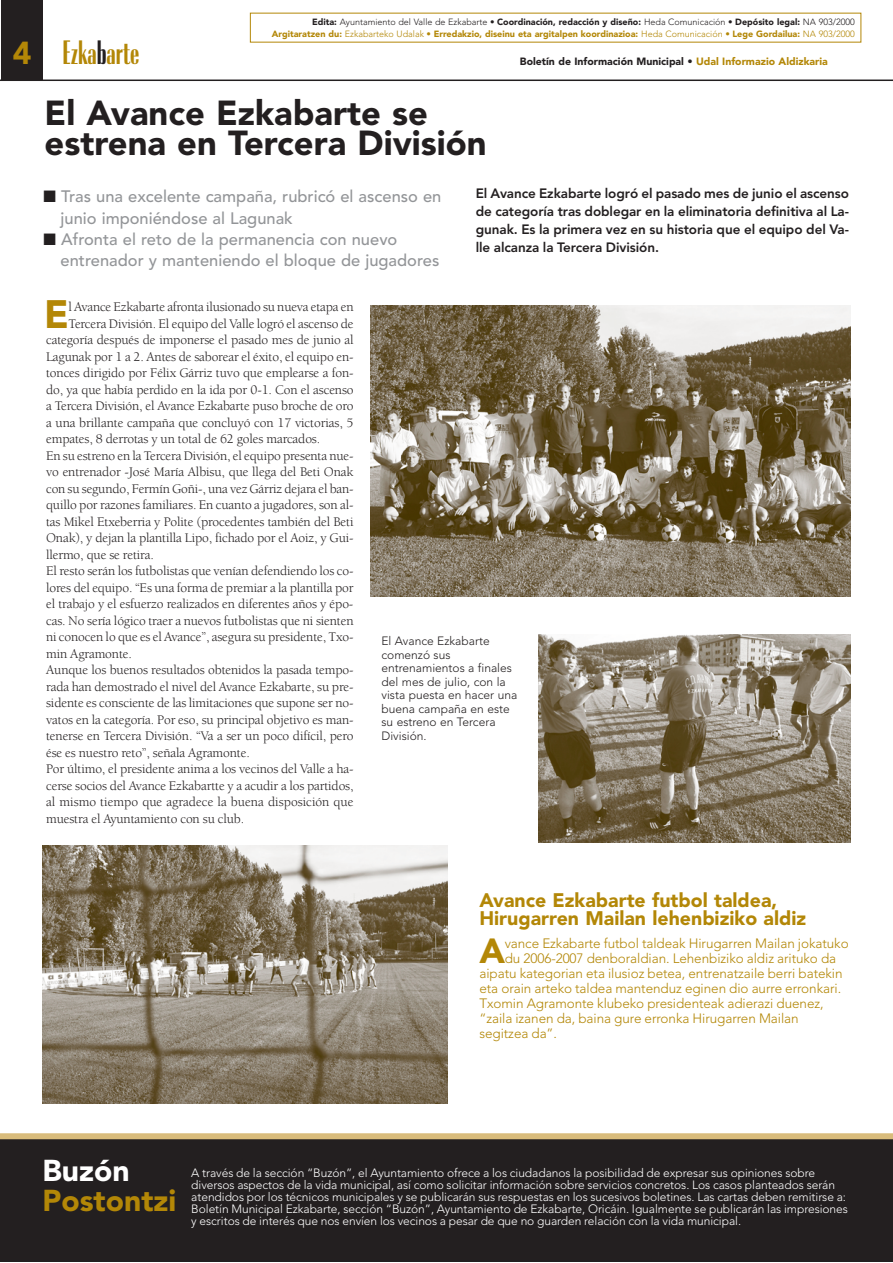
<style>
.page{position:relative;width:893px;height:1263px;background:#fff}
.page>*{position:absolute;margin:0;border:0;box-sizing:border-box;transform-origin:0 0}
.t1{font:900 39.3px "Avenir";color:#b38707}
.t2{font:700 condensed 35.4px "Radiant";color:#b38707}
.t3{font:900 34.65px "Avenir";color:#b38707}
.t4{font:900 34.5px/30px "Avenir";color:#231f20}
.t5{font:900 30px "Avenir";color:#b38707}
.t6{font:900 30px "Avenir";color:#fff}
.t7{font:900 19.5px/18px "Avenir";color:#b38707}
.t8{font:500 16.5px/21.8px "Avenir";color:#939598}
.t9{font:13.5px "Berkeley";letter-spacing:-.01em;color:#231f20}
.t10{font:300 13.5px "Avenir";letter-spacing:-.005em;color:#b38707}
.t11{font:800 13.5px/18px "Avenir";letter-spacing:-.005em;color:#231f20;text-align:justify}
.t12{font:300 12px/12px "Avenir";letter-spacing:-.005em;color:#fff}
.t13{font:300 12px/13.5px "Avenir";color:#231f20}
.t14{font:900 10.5px "Avenir";color:#231f20}
.t15{font:900 9px/12px "Avenir";color:#b38707;text-align:right}
.s1{font-family:"Avenir";font-weight:900;font-stretch:normal;font-size:31.5px}
.s2{color:#231f20}
.s3{font-weight:300;color:#231f20}
.s4{font-weight:300}
.s5{color:#b38707}
</style>
<div class="page">
<hr style="left:1px;top:80px;width:892px;height:1px;background:#231f20">
<div style="left:1px;top:0;width:42px;height:80px;background:#231f20"></div>
<div style="left:1px;top:1136px;width:892px;height:126px;background:#231f20"></div>
<div style="left:1px;top:1133px;width:892px;height:6px;background:#d9bc7c"></div>
<img style="left:538px;top:635px;width:312px;height:208px">
<img style="left:371px;top:306px;width:479px;height:290px">
<img style="left:43px;top:845px;width:404px;height:259px">
<h2 class="t2" style="left:13px;top:40px;width:128px"><span class="s1">4</span> Ezka<span class="s2">b</span>arte</h2>
<p class="t15" style="left:272px;top:16px;width:584px"><span class="s2">Edita:</span> <span class="s3">Ayuntamiento del Valle de Ezkabarte •</span> <span class="s2">Coordinación, redacción y diseño:</span> <span class="s3">Heda Comunicación •</span> <span class="s2">Depósito legal:</span> <span class="s3">NA 903/2000<br></span>Argitaratzen du: <span class="s4">Ezkabarteko Udalak •</span> Erredakzio, diseinu eta argitalpen koordinazioa: <span class="s4">Heda Comunicación •</span> Lege Gordailua: <span class="s4">NA 903/2000</span></p>
<p class="t14" style="left:520px;top:57px;width:309px">Boletín de Información Municipal • <span class="s5">Udal Informazio Aldizkaria</span></p>
<h3 class="t4" style="left:45px;top:101px;width:443px">El Avance Ezkabarte se estrena en Tercera División</h3>
<p class="t8" style="left:61px;top:187px;width:382px;text-indent:-17px"><span class="s2">■</span> Tras una excelente campaña, rubricó el ascenso en junio imponiéndose al Lagunak</p>
<p class="t8" style="left:61px;top:230px;width:380px;text-indent:-17px"><span class="s2">■</span> Afronta el reto de la permanencia con nuevo entrenador y manteniendo el bloque de jugadores</p>
<p class="t11" style="left:476px;top:186px;width:375px">El Avance Ezkabarte logró el pasado mes de junio el ascenso de categoría tras doblegar en la eliminatoria definitiva al La&shy;gunak. Es la primera vez en su historia que el equipo del Va&shy;lle alcanza la Tercera División.</p>
<h1 class="t1" style="left:44px;top:298px;width:26px">E</h1>
<p class="t9" style="left:69px;top:302px;width:286px">l Avance Ezkabarte afronta ilusionado su nueva etapa en</p>
<p class="t9" style="left:69px;top:318px;width:286px">Tercera División. El equipo del Valle logró el ascenso de</p>
<p class="t9" style="left:46px;top:335px;width:309px">categoría después de imponerse el pasado mes de junio al</p>
<p class="t9" style="left:46px;top:351px;width:309px">Lagunak por 1 a 2. Antes de saborear el éxito, el equipo en-</p>
<p class="t9" style="left:46px;top:368px;width:309px">tonces dirigido por Félix Gárriz tuvo que emplearse a fon-</p>
<p class="t9" style="left:46px;top:384px;width:309px">do, ya que había perdido en la ida por 0-1. Con el ascenso</p>
<p class="t9" style="left:46px;top:401px;width:309px">a Tercera División, el Avance Ezkabarte puso broche de oro</p>
<p class="t9" style="left:46px;top:417px;width:309px">a una brillante campaña que concluyó con 17 victorias, 5</p>
<p class="t9" style="left:46px;top:434px;width:276px">empates, 8 derrotas y un total de 62 goles marcados.</p>
<p class="t9" style="left:46px;top:450px;width:309px">En su estreno en la Tercera División, el equipo presenta nue-</p>
<p class="t9" style="left:46px;top:467px;width:309px">vo entrenador -José María Albisu, que llega del Beti Onak</p>
<p class="t9" style="left:46px;top:483px;width:309px">con su segundo, Fermín Goñi-, una vez Gárriz dejara el ban-</p>
<p class="t9" style="left:46px;top:500px;width:309px">quillo por razones familiares. En cuanto a jugadores, son al-</p>
<p class="t9" style="left:46px;top:516px;width:309px">tas Mikel Etxeberria y Polite (procedentes también del Beti</p>
<p class="t9" style="left:46px;top:533px;width:309px">Onak), y dejan la plantilla Lipo, fichado por el Aoiz, y Gui-</p>
<p class="t9" style="left:46px;top:549px;width:109px">llermo, que se retira.</p>
<p class="t9" style="left:46px;top:566px;width:309px">El resto serán los futbolistas que venían defendiendo los co-</p>
<p class="t9" style="left:46px;top:582px;width:309px">lores del equipo. “Es una forma de premiar a la plantilla por</p>
<p class="t9" style="left:46px;top:599px;width:309px">el trabajo y el esfuerzo realizados en diferentes años y épo-</p>
<p class="t9" style="left:46px;top:615px;width:309px">cas. No sería lógico traer a nuevos futbolistas que ni sienten</p>
<p class="t9" style="left:46px;top:632px;width:309px">ni conocen lo que es el Avance”, asegura su presidente, Txo-</p>
<p class="t9" style="left:46px;top:648px;width:87px">min Agramonte.</p>
<p class="t9" style="left:46px;top:665px;width:309px">Aunque los buenos resultados obtenidos la pasada tempo-</p>
<p class="t9" style="left:46px;top:681px;width:309px">rada han demostrado el nivel del Avance Ezkabarte, su pre-</p>
<p class="t9" style="left:46px;top:698px;width:309px">sidente es consciente de las limitaciones que supone ser no-</p>
<p class="t9" style="left:46px;top:714px;width:309px">vatos en la categoría. Por eso, su principal objetivo es man-</p>
<p class="t9" style="left:46px;top:731px;width:309px">tenerse en Tercera División. “Va a ser un poco difícil, pero</p>
<p class="t9" style="left:46px;top:747px;width:205px">ése es nuestro reto”, señala Agramonte.</p>
<p class="t9" style="left:46px;top:764px;width:309px">Por último, el presidente anima a los vecinos del Valle a ha-</p>
<p class="t9" style="left:46px;top:780px;width:309px">cerse socios del Avance Ezkabartte y a acudir a los partidos,</p>
<p class="t9" style="left:46px;top:797px;width:309px">al mismo tiempo que agradece la buena disposición que</p>
<p class="t9" style="left:46px;top:813px;width:200px">muestra el Ayuntamiento con su club.</p>
<p class="t13" style="left:381px;top:635px;width:137px">El Avance Ezkabarte comenzó sus entrenamientos a finales del mes de julio, con la vista puesta en hacer una buena campaña en este su estreno en Tercera<br>División.</p>
<h3 class="t7" style="left:479px;top:893px;width:328px">Avance Ezkabarte futbol taldea,<br>Hirugarren Mailan lehenbiziko aldiz</h3>
<h3 class="t3" style="left:479px;top:937px;width:27px">A</h3>
<p class="t10" style="left:505px;top:938px;width:345px">vance Ezkabarte futbol taldeak Hirugarren Mailan jokatuko</p>
<p class="t10" style="left:505px;top:953px;width:333px">du 2006-2007 denboraldian. Lehenbiziko aldiz arituko da</p>
<p class="t10" style="left:479px;top:968px;width:365px">aipatu kategorian eta ilusioz betea, entrenatzaile berri batekin</p>
<p class="t10" style="left:479px;top:983px;width:363px">eta orain arteko taldea mantenduz eginen dio aurre erronkari.</p>
<p class="t10" style="left:479px;top:998px;width:346px">Txomin Agramonte klubeko presidenteak adierazi duenez,</p>
<p class="t10" style="left:479px;top:1013px;width:321px">“zaila izanen da, baina gure erronka Hirugarren Mailan</p>
<p class="t10" style="left:479px;top:1028px;width:79px">segitzea da”.</p>
<h3 class="t6" style="left:43px;top:1159px;width:89px">Buzón</h3>
<h3 class="t5" style="left:43px;top:1189px;width:135px">Postontzi</h3>
<p class="t12" style="left:191px;top:1167px;width:658px">A través de la sección “Buzón”, el Ayuntamiento ofrece a los ciudadanos la posibilidad de expresar sus opiniones sobre diversos aspectos de la vida municipal, así como solicitar información sobre servicios concretos. Los casos planteados serán atendidos por los técnicos municipales y se publicarán sus respuestas en los sucesivos boletines. Las cartas deben remitirse a:<br>Boletín Municipal Ezkabarte, sección “Buzón”, Ayuntamiento de Ezkabarte, Oricáin. Igualmente se publicarán las impresiones y escritos de interés que nos envíen los vecinos a pesar de que no guarden relación con la vida municipal.</p>
</div>
